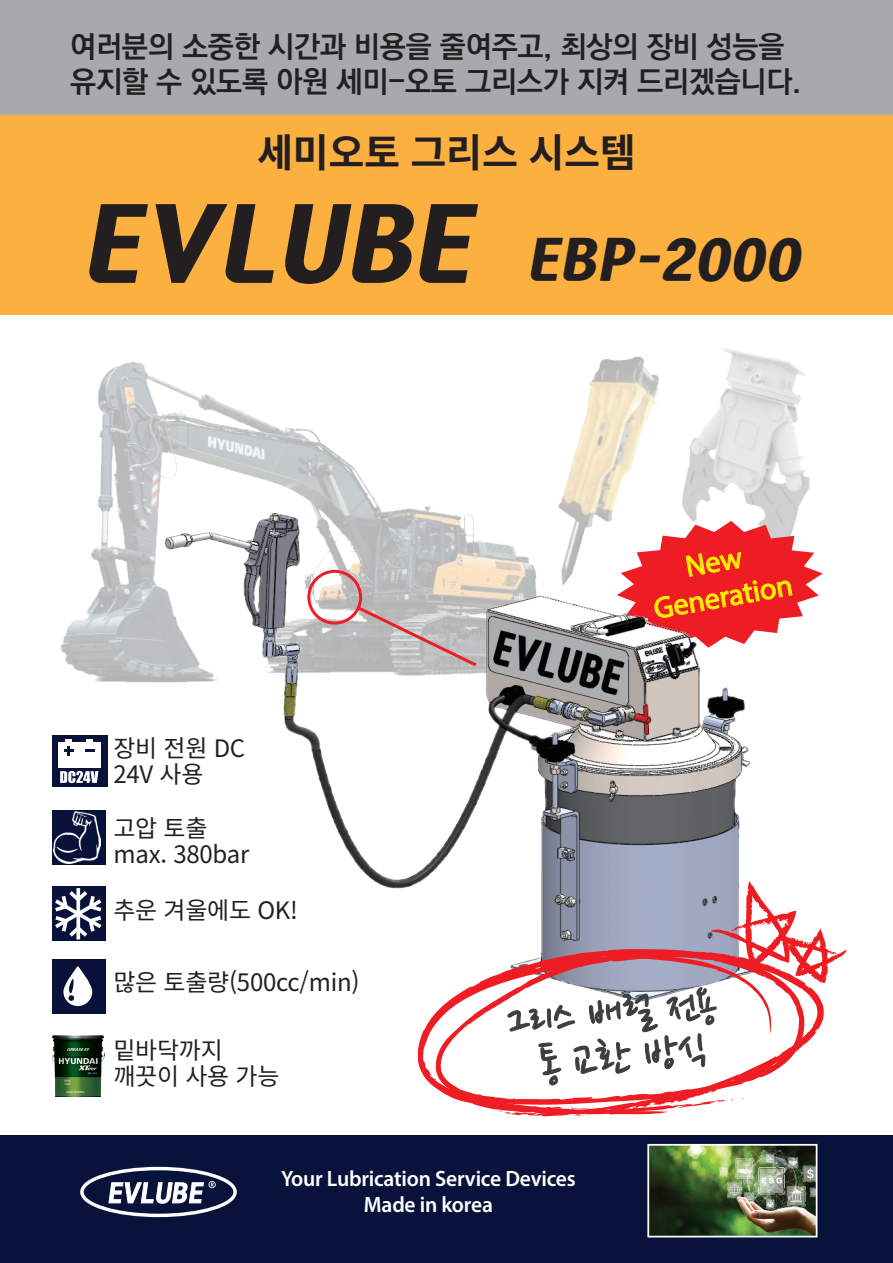
<style>
.page{position:relative;width:893px;height:1263px;background:#fff}
.page>*{position:absolute;margin:0;border:0;box-sizing:border-box;transform-origin:0 0}
.t1{font:italic 90px "Headline R HM";color:#231f20}
.t2{font:italic 49.2px "Headline R HM";color:#231f20}
.t3{font:46.8px/43.7px "Nanum Pen";color:#3e3e3f;text-align:center}
.t4{font:700 39.3px "Noto Sans CJ Kkr";letter-spacing:-.01em;color:#231f20}
.t5{font:700 30px "Ko Pub World Dotum";letter-spacing:-.01em;color:#231f20}
.t6{font:30px/36px "Myriad Pro";color:#fff101;text-align:center}
.t7{font:24px "Noto Sans CJ Kkr";letter-spacing:-.01em;color:#231f20}
.t8{font:600 22.2px "Myriad Pro";letter-spacing:-.01em;color:#fff}
</style>
<div class="page">
<img style="left:682px;top:349px;width:128px;height:172px">
<img style="left:558px;top:356px;width:101px;height:155px">
<img style="left:61px;top:361px;width:370px;height:321px">
<svg style="left:770px;top:521px;width:53px;height:112px"></svg>
<img style="left:164px;top:511px;width:606px;height:378px">
<svg style="left:418px;top:970px;width:327px;height:146px"></svg>
<svg style="left:491px;top:1109px;width:12px;height:3px"></svg>
<svg style="left:586px;top:1108px;width:28px;height:7px"></svg>
<svg style="left:507px;top:881px;width:340px;height:210px"></svg>
<div style="left:0;top:0;width:893px;height:115px;background:#a8a9ad"></div>
<div style="left:0;top:115px;width:893px;height:200px;background:#fbb03f"></div>
<div style="left:0;top:1135px;width:893px;height:128px;background:#09123a"></div>
<div style="left:52px;top:735px;width:55px;height:51px;background:#08113a"></div>
<div style="left:58px;top:742px;width:42px;height:25px;background:#fff"></div>
<svg style="left:64px;top:739px;width:9px;height:16px"></svg>
<svg style="left:85px;top:739px;width:10px;height:13px"></svg>
<svg style="left:60px;top:771px;width:38px;height:12px"></svg>
<div style="left:52px;top:810px;width:53px;height:54px;background:#08113a"></div>
<img style="left:54px;top:811px;width:47px;height:53px">
<div style="left:52px;top:886px;width:53px;height:55px;background:#08113a"></div>
<svg style="left:55px;top:887px;width:51px;height:53px"></svg>
<div style="left:52px;top:959px;width:53px;height:55px;background:#08113a"></div>
<svg style="left:63px;top:966px;width:29px;height:40px"></svg>
<svg style="left:68px;top:975px;width:6px;height:26px"></svg>
<img style="left:52px;top:1035px;width:53px;height:61px">
<div style="left:80px;top:1167px;width:157px;height:50px;border:3px solid #fff;border-radius:50%"></div>
<svg style="left:108px;top:1181px;width:108px;height:23px"></svg>
<img style="left:650px;top:1147px;width:164px;height:87px">
<div style="left:647px;top:1144px;width:170px;height:93px;border:2px solid #fff"></div>
<p class="t5" style="left:70px;top:25px;width:716px">여러분의 소중한 시간과 비용을 줄여주고, 최상의 장비 성능을</p>
<p class="t5" style="left:70px;top:60px;width:733px">유지할 수 있도록 아원 세미-오토 그리스가 지켜 드리겠습니다.</p>
<p class="t4" style="left:257px;top:130px;width:380px">세미오토 그리스 시스템</p>
<p class="t1" style="left:81px;top:199px;width:408px">EVLUBE</p>
<p class="t2" style="left:527px;top:235px;width:284px">EBP-2000</p>
<p class="t7" style="left:113px;top:735px;width:133px">장비 전원 DC</p>
<p class="t7" style="left:113px;top:760px;width:92px">24V 사용</p>
<p class="t7" style="left:113px;top:814px;width:96px">고압 토출</p>
<p class="t7" style="left:113px;top:840px;width:137px">max. 380bar</p>
<p class="t7" style="left:113px;top:897px;width:186px">추운 겨울에도 OK!</p>
<p class="t7" style="left:113px;top:969px;width:248px">많은 토출량(500cc/min)</p>
<p class="t7" style="left:113px;top:1036px;width:111px">밑바닥까지</p>
<p class="t7" style="left:113px;top:1062px;width:168px">깨끗이 사용 가능</p>
<p class="t6" style="left:645px;top:555px;width:142px;rotate:-10deg">New<br>Generation</p>
<p class="t3" style="left:506px;top:1003px;width:212px;rotate:-5deg">그리스 배럴 전용 통 교환 방식</p>
<p class="t8" style="left:281px;top:1165px;width:296px">Your Lubrication Service Devices</p>
<p class="t8" style="left:364px;top:1191px;width:130px">Made in korea</p>
</div>
